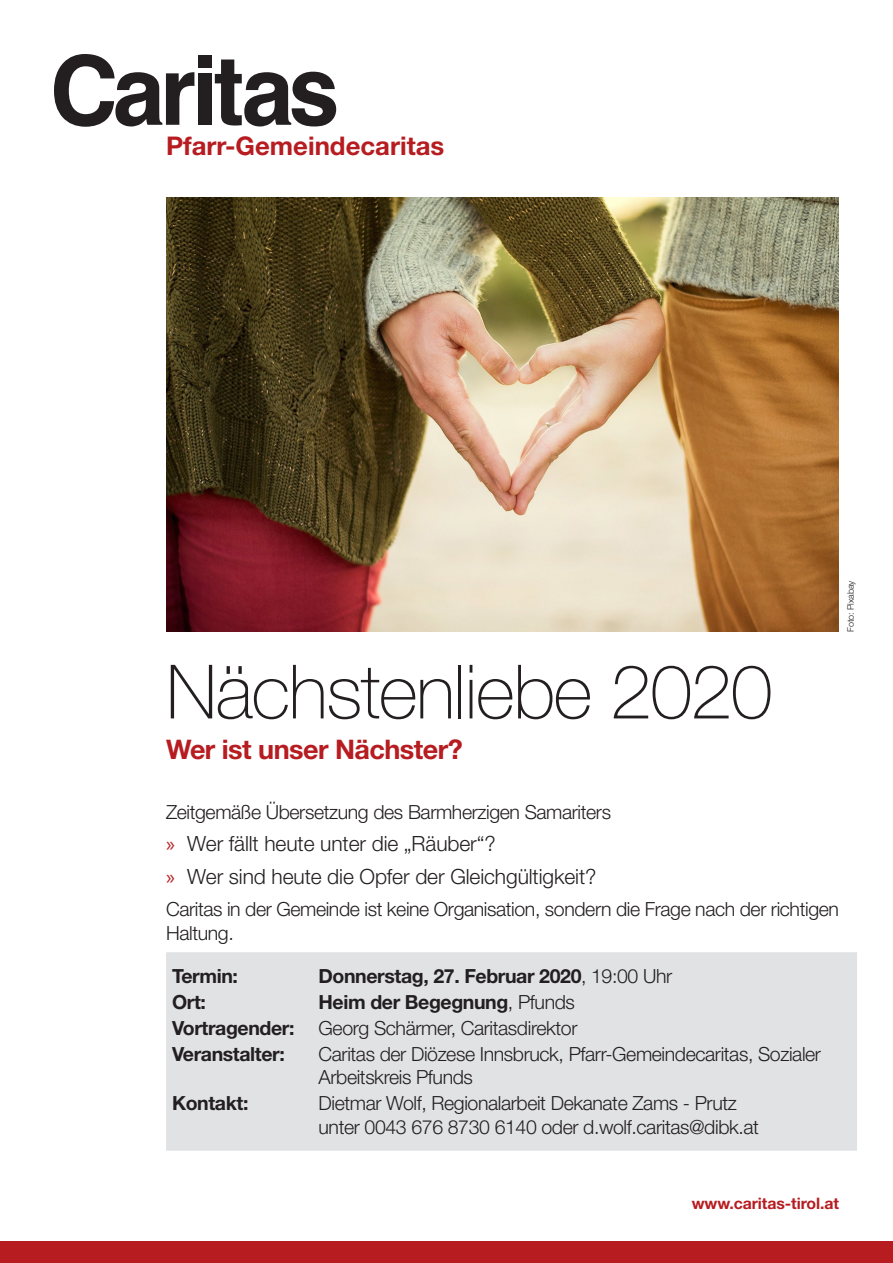
<style>
.page{position:relative;width:893px;height:1263px;background:#fff}
.page>*{position:absolute;margin:0;border:0;box-sizing:border-box;transform-origin:0 0}
.t1{font:100 75px "Helvetica Neue LT Std";letter-spacing:-.02em;color:#231f20}
.t2{font:700 27px "Helvetica Neue LT Std";letter-spacing:-.02em;color:#b61c20}
.t3{font:700 25.8px "Helvetica Neue LT Std";color:#b61c20}
.t4{font:300 21px/33.8px "Helvetica Neue LT Std";letter-spacing:-.005em;color:#231f20}
.t5{font:300 19.5px/23.4px "Helvetica Neue LT Std";letter-spacing:-.02em;color:#231f20}
.t6{font:700 19.5px/26px "Helvetica Neue LT Std";letter-spacing:-.02em;color:#231f20}
.t7{font:700 15.9px "Helvetica Neue LT Std";letter-spacing:-.005em;color:#b61c20}
.t8{font:300 9px "Helvetica Neue LT Std";letter-spacing:-.02em;color:#231f20}
.s1{font-family:"Myriad Pro";font-weight:400;color:#b61c20}
.s2{font-weight:300}
</style>
<div class="page">
<div style="left:166px;top:952px;width:691px;height:199px;background:#e1e2e4"></div>
<div style="left:198px;top:55px;width:14px;height:12px;background:#231f20"></div>
<div style="left:198px;top:73px;width:14px;height:52px;background:#231f20"></div>
<svg style="left:215px;top:60px;width:121px;height:66px"></svg>
<svg style="left:54px;top:54px;width:140px;height:73px"></svg>
<img style="left:166px;top:197px;width:673px;height:434px">
<div style="left:0;top:1241px;width:893px;height:22px;background:#b61c20"></div>
<h3 class="t3" style="left:166px;top:130px;width:280px">Pfarr-Gemeindecaritas</h3>
<h1 class="t1" style="left:166px;top:649px;width:608px">Nächstenliebe 2020</h1>
<h2 class="t2" style="left:166px;top:733px;width:298px">Wer ist unser Nächster?</h2>
<p class="t8" style="left:845px;top:631px;width:52px;rotate:-90deg">Foto: Pixabay</p>
<p class="t5" style="left:166px;top:800px;width:447px">Zeitgemäße Übersetzung des Barmherzigen Samariters</p>
<p class="t4" style="left:166px;top:826px;width:432px"><span class="s1">»</span> Wer fällt heute unter die „Räuber“?<br><span class="s1">»</span> Wer sind heute die Opfer der Gleichgültigkeit?</p>
<p class="t5" style="left:166px;top:897px;width:674px">Caritas in der Gemeinde ist keine Organisation, sondern die Frage nach der richtigen<br>Haltung.</p>
<p class="t6" style="left:172px;top:963px;width:67px">Termin:</p>
<p class="t6" style="left:319px;top:963px;width:355px">Donnerstag, 27. Februar 2020<span class="s2">, 19:00 Uhr</span></p>
<p class="t6" style="left:172px;top:989px;width:35px">Ort:</p>
<p class="t6" style="left:172px;top:989px;width:407px;text-indent:146px">Heim der Begegnung<span class="s2">, Pfunds<br></span>Vortragender: <span class="s2">Georg Schärmer, Caritasdirektor<br></span>Veranstalter:</p>
<p class="t5" style="left:319px;top:1042px;width:504px">Caritas der Diözese Innsbruck, Pfarr-Gemeindecaritas, Sozialer<br>Arbeitskreis Pfunds</p>
<p class="t6" style="left:172px;top:1090px;width:78px">Kontakt:</p>
<p class="t5" style="left:319px;top:1091px;width:442px">Dietmar Wolf, Regionalarbeit Dekanate Zams - Prutz unter 0043 676 8730 6140 oder d.wolf.caritas@dibk.at</p>
<p class="t7" style="left:692px;top:1193px;width:149px">www.caritas-tirol.at</p>
</div>
